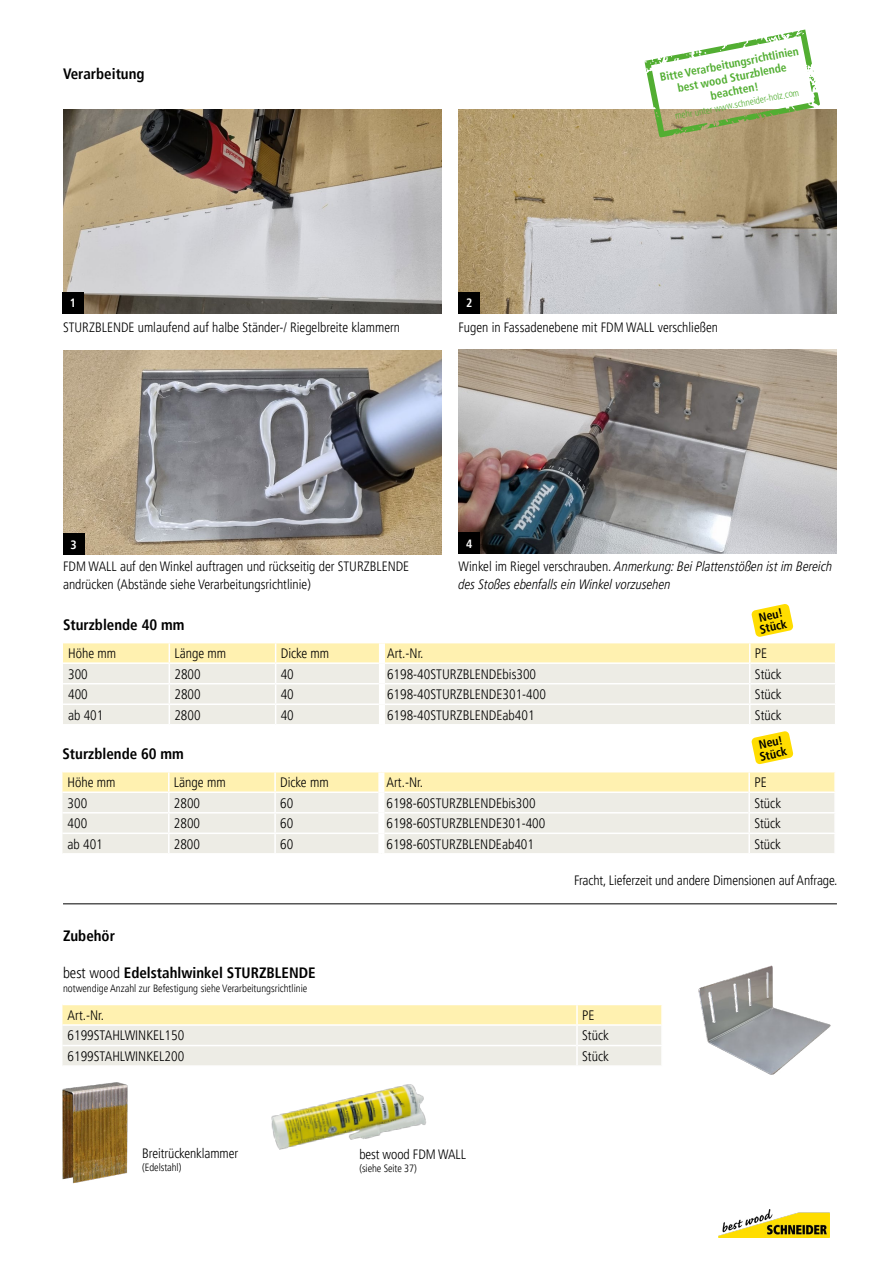
<style>
.page{position:relative;width:893px;height:1263px;background:#fff}
.page>*{position:absolute;margin:0;border:0;box-sizing:border-box;transform-origin:0 0}
.t1{font:700 condensed 15px "Frutiger LT Pro";color:#000}
.t2{font:300 condensed 13.65px "Frutiger LT Pro";color:#000}
.t3{font:300 condensed 13.5px/18px "Frutiger LT Pro";color:#000}
.t4{font:italic 300 condensed 13.5px/18px "Frutiger LT Pro";color:#000}
.t5{font:700 condensed 12px/12px "Frutiger LT Pro";color:#000}
.t6{font:700 condensed 12px "Frutiger LT Pro";color:#fff}
.t7{font:700 condensed 11.4px/13.8px "Frutiger LT Pro";color:#52ae32;text-align:center}
.t8{font:300 condensed 10.5px "Frutiger LT Pro";color:#000}
.t9{font:300 condensed 9.45px "Frutiger LT Pro";color:#52ae32}
.s1{font-style:normal}
.s2{font-weight:300}
</style>
<div class="page">
<img style="left:719px;top:1209px;width:110px;height:28px">
<svg style="left:63px;top:643px;width:773px;height:81px;background:#f2eeda"></svg>
<div style="left:379px;top:643px;width:6px;height:20px;background:#fff"></div>
<div style="left:379px;top:663px;width:6px;height:21px;background:#fff"></div>
<div style="left:379px;top:684px;width:6px;height:20px;background:#fff"></div>
<div style="left:379px;top:704px;width:6px;height:20px;background:#fff"></div>
<img style="left:271px;top:1084px;width:155px;height:66px">
<img style="left:62px;top:1082px;width:66px;height:102px">
<img style="left:63px;top:109px;width:378px;height:204px">
<img style="left:458px;top:109px;width:379px;height:204px">
<img style="left:63px;top:351px;width:378px;height:204px">
<img style="left:458px;top:349px;width:379px;height:205px">
<svg style="left:62px;top:772px;width:773px;height:81px;background:#f2eeda"></svg>
<div style="left:378px;top:772px;width:6px;height:20px;background:#fff"></div>
<div style="left:378px;top:792px;width:6px;height:21px;background:#fff"></div>
<div style="left:378px;top:813px;width:6px;height:20px;background:#fff"></div>
<div style="left:378px;top:833px;width:6px;height:20px;background:#fff"></div>
<svg style="left:644px;top:30px;width:176px;height:107px"></svg>
<svg style="left:62px;top:1004px;width:600px;height:61px;background:#f3eed4"></svg>
<hr style="left:62px;top:1024px;width:514px;height:2px;background:#fff">
<hr style="left:578px;top:1024px;width:85px;height:2px;background:#fff">
<hr style="left:62px;top:1045px;width:514px;height:1px;background:#fff">
<hr style="left:578px;top:1045px;width:85px;height:1px;background:#fff">
<hr style="left:576px;top:1005px;width:2px;height:20px;background:#fff">
<hr style="left:576px;top:1025px;width:2px;height:20px;background:#fff">
<hr style="left:576px;top:1045px;width:2px;height:20px;background:#fff">
<hr style="left:63px;top:903px;width:774px;height:1px;background:#000">
<img style="left:698px;top:965px;width:133px;height:110px">
<div style="left:458px;top:292px;width:22px;height:21px;background:#000"></div>
<div style="left:63px;top:534px;width:21px;height:21px;background:#000"></div>
<div style="left:62px;top:292px;width:21px;height:21px;background:#000"></div>
<div style="left:458px;top:532px;width:22px;height:22px;background:#000"></div>
<svg style="left:751px;top:604px;width:42px;height:33px"></svg>
<svg style="left:751px;top:731px;width:42px;height:33px"></svg>
<p class="t1" style="left:63px;top:65px;width:83px">Verarbeitung</p>
<p class="t7" style="left:659px;top:71px;width:143px;rotate:-11deg">Bitte Verarbeitungsrichtlinien best wood Sturzblende beachten!</p>
<p class="t9" style="left:674px;top:111px;width:128px;rotate:-11deg">mehr unter www.schneider-holz.com</p>
<p class="t6" style="left:70px;top:296px;width:8px">1</p>
<p class="t3" style="left:63px;top:318px;width:339px">STURZBLENDE umlaufend auf halbe Ständer-/ Riegelbreite klammern</p>
<p class="t6" style="left:466px;top:296px;width:8px">2</p>
<p class="t3" style="left:458px;top:318px;width:261px">Fugen in Fassadenebene mit FDM WALL verschließen</p>
<p class="t6" style="left:71px;top:537px;width:8px">3</p>
<p class="t3" style="left:63px;top:558px;width:348px">FDM WALL auf den Winkel auftragen und rückseitig der STURZBLENDE andrücken (Abstände siehe Verarbeitungsrichtlinie)</p>
<p class="t1" style="left:63px;top:616px;width:123px">Sturzblende 40 mm</p>
<p class="t6" style="left:466px;top:536px;width:8px">4</p>
<p class="t4" style="left:458px;top:558px;width:375px"><span class="s1">Winkel im Riegel verschrauben.</span> Anmerkung: Bei Plattenstößen ist im Bereich des Stoßes ebenfalls ein Winkel vorzusehen</p>
<p class="t5" style="left:756px;top:612px;width:29px;rotate:-12deg">Neu!<br>Stück</p>
<p class="t2" style="left:68px;top:645px;width:50px">Höhe mm</p>
<p class="t2" style="left:174px;top:645px;width:53px">Länge mm</p>
<p class="t2" style="left:281px;top:645px;width:50px">Dicke mm</p>
<p class="t2" style="left:387px;top:645px;width:38px">Art.-Nr.</p>
<p class="t2" style="left:755px;top:645px;width:14px">PE</p>
<p class="t2" style="left:68px;top:666px;width:21px">300</p>
<p class="t2" style="left:174px;top:666px;width:28px">2800</p>
<p class="t2" style="left:281px;top:666px;width:15px">40</p>
<p class="t2" style="left:387px;top:666px;width:151px">6198-40STURZBLENDEbis300</p>
<p class="t2" style="left:755px;top:666px;width:28px">Stück</p>
<p class="t2" style="left:68px;top:686px;width:21px">400</p>
<p class="t2" style="left:174px;top:686px;width:28px">2800</p>
<p class="t2" style="left:281px;top:686px;width:15px">40</p>
<p class="t2" style="left:387px;top:686px;width:160px">6198-40STURZBLENDE301-400</p>
<p class="t2" style="left:755px;top:686px;width:28px">Stück</p>
<p class="t2" style="left:68px;top:707px;width:37px">ab 401</p>
<p class="t2" style="left:174px;top:707px;width:28px">2800</p>
<p class="t2" style="left:281px;top:707px;width:15px">40</p>
<p class="t2" style="left:387px;top:707px;width:149px">6198-40STURZBLENDEab401</p>
<p class="t2" style="left:755px;top:707px;width:28px">Stück</p>
<p class="t1" style="left:62px;top:745px;width:123px">Sturzblende 60 mm</p>
<p class="t5" style="left:756px;top:739px;width:29px;rotate:-12deg">Neu!<br>Stück</p>
<p class="t2" style="left:68px;top:774px;width:50px">Höhe mm</p>
<p class="t2" style="left:174px;top:774px;width:53px">Länge mm</p>
<p class="t2" style="left:280px;top:774px;width:50px">Dicke mm</p>
<p class="t2" style="left:387px;top:774px;width:38px">Art.-Nr.</p>
<p class="t2" style="left:754px;top:774px;width:14px">PE</p>
<p class="t2" style="left:68px;top:795px;width:21px">300</p>
<p class="t2" style="left:174px;top:795px;width:28px">2800</p>
<p class="t2" style="left:280px;top:795px;width:15px">60</p>
<p class="t2" style="left:387px;top:795px;width:151px">6198-60STURZBLENDEbis300</p>
<p class="t2" style="left:754px;top:795px;width:28px">Stück</p>
<p class="t2" style="left:68px;top:816px;width:21px">400</p>
<p class="t2" style="left:174px;top:816px;width:28px">2800</p>
<p class="t2" style="left:280px;top:816px;width:15px">60</p>
<p class="t2" style="left:387px;top:816px;width:160px">6198-60STURZBLENDE301-400</p>
<p class="t2" style="left:754px;top:816px;width:28px">Stück</p>
<p class="t2" style="left:68px;top:836px;width:37px">ab 401</p>
<p class="t2" style="left:174px;top:836px;width:28px">2800</p>
<p class="t2" style="left:280px;top:836px;width:15px">60</p>
<p class="t2" style="left:386px;top:836px;width:149px">6198-60STURZBLENDEab401</p>
<p class="t2" style="left:754px;top:836px;width:28px">Stück</p>
<p class="t1" style="left:63px;top:926px;width:53px">Zubehör</p>
<p class="t1" style="left:63px;top:964px;width:254px"><span class="s2">best wood</span> Edelstahlwinkel STURZBLENDE</p>
<p class="t8" style="left:63px;top:982px;width:246px">notwendige Anzahl zur Befestigung siehe Verarbeitungsrichtlinie</p>
<p class="t3" style="left:574px;top:871px;width:265px">Fracht, Lieferzeit und andere Dimensionen auf Anfrage.</p>
<p class="t2" style="left:68px;top:1007px;width:38px">Art.-Nr.</p>
<p class="t2" style="left:582px;top:1007px;width:14px">PE</p>
<p class="t2" style="left:68px;top:1028px;width:118px">6199STAHLWINKEL150</p>
<p class="t2" style="left:582px;top:1028px;width:28px">Stück</p>
<p class="t2" style="left:68px;top:1048px;width:118px">6199STAHLWINKEL200</p>
<p class="t2" style="left:582px;top:1048px;width:28px">Stück</p>
<p class="t3" style="left:142px;top:1144px;width:97px">Breitrückenklammer</p>
<p class="t8" style="left:142px;top:1161px;width:41px">(Edelstahl)</p>
<p class="t3" style="left:359px;top:1145px;width:108px">best wood FDM WALL</p>
<p class="t8" style="left:359px;top:1163px;width:59px">(siehe Seite 37)</p>
</div>
